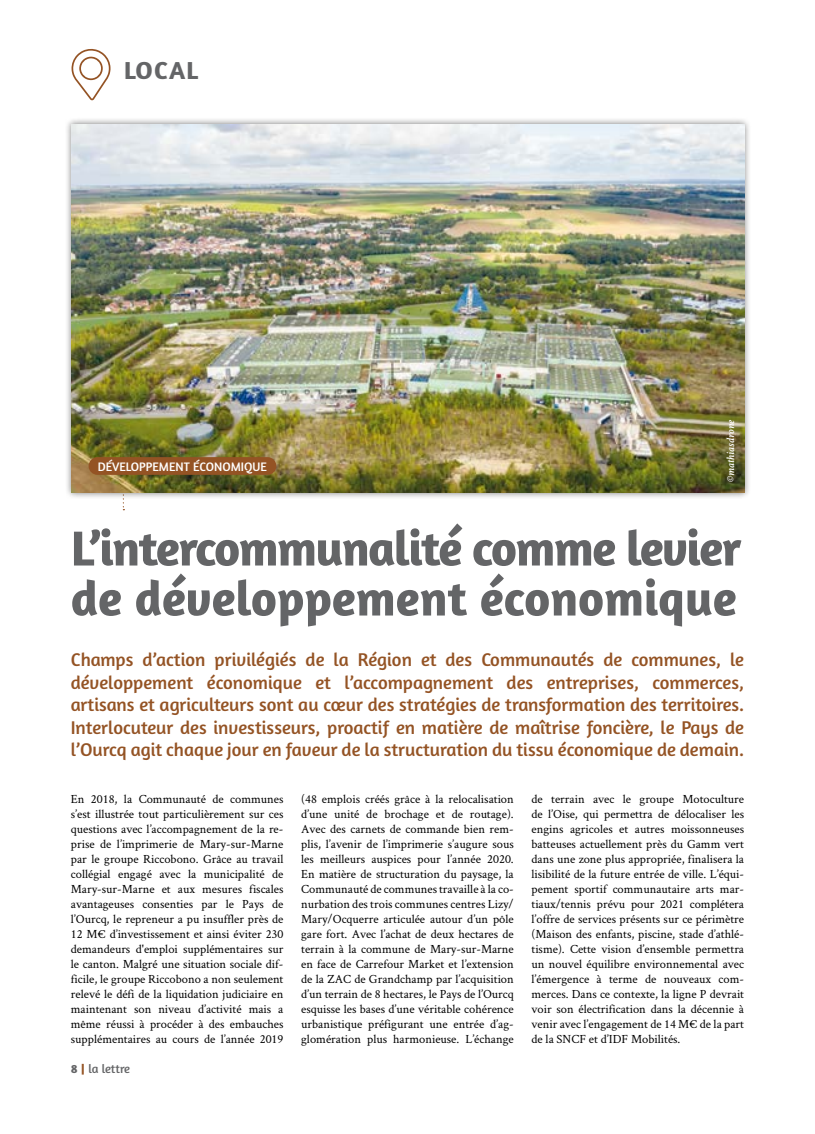
<style>
.page{position:relative;width:815px;height:1134px;background:#fff}
.page>*{position:absolute;margin:0;border:0;box-sizing:border-box;transform-origin:0 0}
.t1{font:700 50px/50px "Amaranth";letter-spacing:-.03em;color:#646567}
.t2{font:700 25px "Amaranth";letter-spacing:.05em;color:#646567}
.t3{font:18.75px/22.5px "Amaranth";color:#945324;text-align:justify}
.t4{font:12.5px/15px "Crimson Text";color:#000;text-align:justify}
.t5{font:12.5px "Amaranth";color:#fff}
.t6{font:12.5px "Amaranth";letter-spacing:-.015em;color:#646567}
.t7{font:italic 600 11.25px "Crimson Text";letter-spacing:-.005em;color:#fff}
.s1{font-weight:700}
.s2{font-weight:700;color:#945324}
</style>
<div class="page">
<div style="left:65px;top:118px;width:686px;height:381px;background:#000;opacity:.5"></div>
<img style="left:72px;top:124px;width:672px;height:369px">
<div style="left:89px;top:457px;width:187px;height:18px;background:#945324;border-radius:9px"></div>
<svg style="left:71px;top:48px;width:40px;height:52px"></svg>
<h2 class="t2" style="left:124px;top:55px;width:75px">LOCAL</h2>
<p class="t5" style="left:98px;top:459px;width:171px">DÉVELOPPEMENT ÉCONOMIQUE</p>
<p class="t7" style="left:723px;top:482px;width:64px;rotate:-90deg">©mathiasdrone</p>
<h1 class="t1" style="left:71px;top:522px;width:672px">L’intercommunalité comme levier de développement économique</h1>
<p class="t3" style="left:71px;top:648px;width:675px">Champs d’action privilégiés de la Région et des Communautés de communes, le développement économique et l’accompagnement des entreprises, commerces, artisans et agriculteurs sont au cœur des stratégies de transformation des territoires.<br>Interlocuteur des investisseurs, proactif en matière de maîtrise foncière, le Pays de l’Ourcq agit chaque jour en faveur de la structuration du tissu économique de demain.</p>
<p class="t4" style="left:71px;top:791px;width:214px">En 2018, la Communauté de communes s’est illustrée tout particulièrement sur ces questions avec l’accompagnement de la re&shy;prise de l’imprimerie de Mary-sur-Marne par le groupe Riccobono. Grâce au travail collégial engagé avec la municipalité de Mary-sur-Marne et aux mesures fiscales avantageuses consenties par le Pays de l’Ourcq, le repreneur a pu insuffler près de 12 M€ d’investissement et ainsi éviter 230 demandeurs d'emploi supplémentaires sur le canton. Malgré une situation sociale dif&shy;ficile, le groupe Riccobono a non seulement relevé le défi de la liquidation judiciaire en maintenant son niveau d’activité mais a même réussi à procéder à des embauches supplémentaires au cours de l’année 2019</p>
<p class="t4" style="left:301px;top:791px;width:214px">(48 emplois créés grâce à la relocalisation d’une unité de brochage et de routage).<br>Avec des carnets de commande bien rem&shy;plis, l’avenir de l’imprimerie s’augure sous les meilleurs auspices pour l’année 2020.<br>En matière de structuration du paysage, la Communauté de communes travaille à la co&shy;nurbation des trois communes centres Lizy/ Mary/Ocquerre articulée autour d’un pôle gare fort. Avec l’achat de deux hectares de terrain à la commune de Mary-sur-Marne en face de Carrefour Market et l’extension de la ZAC de Grandchamp par l’acquisition d’un terrain de 8 hectares, le Pays de l’Ourcq esquisse les bases d’une véritable cohérence urbanistique préfigurant une entrée d’ag&shy;glomération plus harmonieuse. L’échange</p>
<p class="t4" style="left:531px;top:791px;width:214px">de terrain avec le groupe Motoculture de l’Oise, qui permettra de délocaliser les engins agricoles et autres moissonneuses batteuses actuellement près du Gamm vert dans une zone plus appropriée, finalisera la lisibilité de la future entrée de ville. L’équi&shy;pement sportif communautaire arts mar&shy;tiaux/tennis prévu pour 2021 complétera l’offre de services présents sur ce périmètre (Maison des enfants, piscine, stade d’athlé&shy;tisme). Cette vision d’ensemble permettra un nouvel équilibre environnemental avec l’émergence à terme de nouveaux com&shy;merces. Dans ce contexte, la ligne P devrait voir son électrification dans la décennie à venir avec l’engagement de 14 M€ de la part de la SNCF et d’IDF Mobilités.</p>
<p class="t6" style="left:71px;top:1061px;width:61px"><span class="s1">8</span> <span class="s2">|</span> la lettre</p>
</div>
